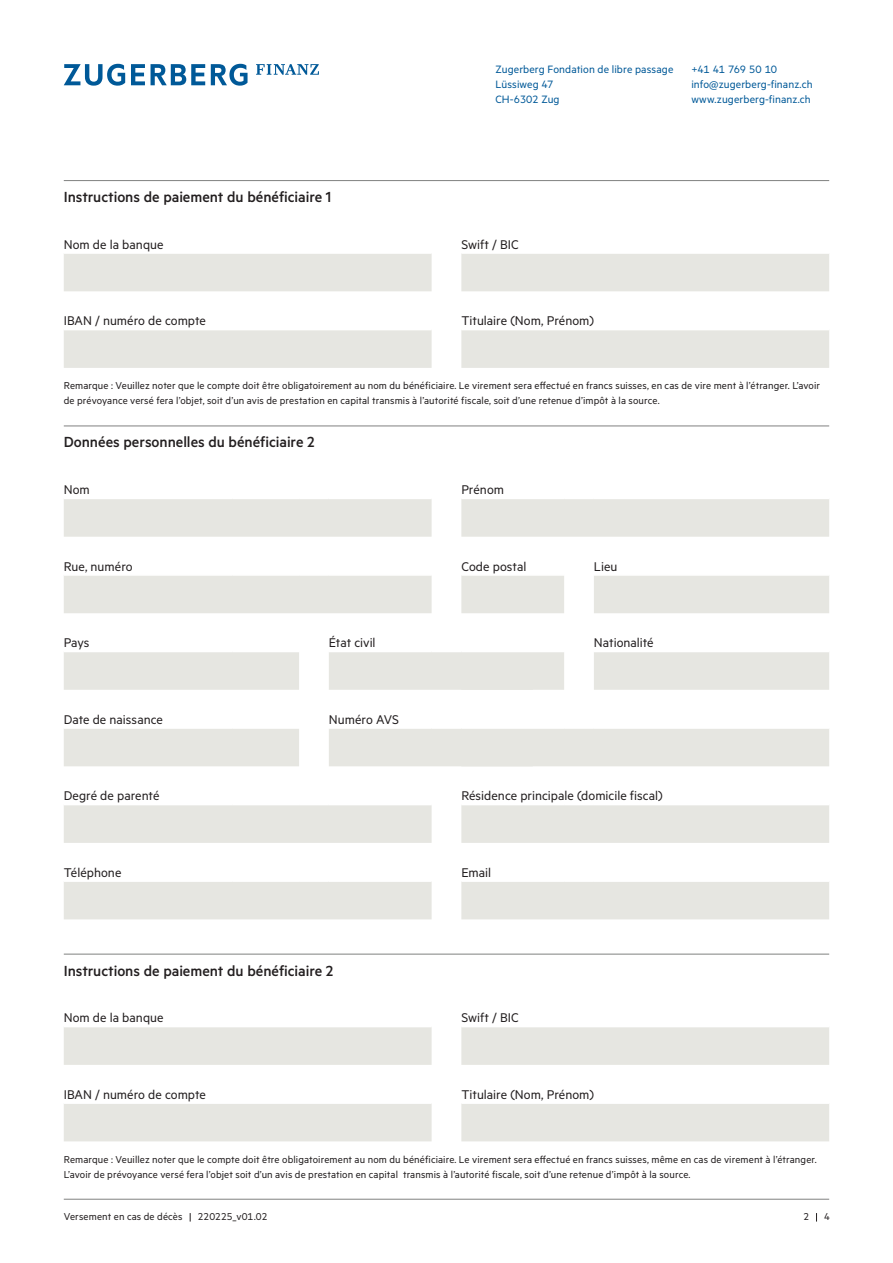
<style>
.page{position:relative;width:893px;height:1263px;background:#fff}
.page>*{position:absolute;margin:0;border:0;box-sizing:border-box;transform-origin:0 0}
.t1{font:500 16.5px "Metric";color:#231f20}
.t2{font:14.25px "Metric";color:#231f20}
.t3{font:12px/15px "Metric";letter-spacing:.005em;color:#005998}
.t4{font:11.25px/15px "Metric";letter-spacing:.01em;color:#231f20}
</style>
<div class="page">
<hr style="left:64px;top:1199px;width:765px;height:1px;background:#808180">
<svg style="left:131px;top:64px;width:14px;height:21px"></svg>
<svg style="left:151px;top:64px;width:54px;height:21px"></svg>
<svg style="left:64px;top:64px;width:61px;height:22px"></svg>
<svg style="left:211px;top:64px;width:37px;height:22px"></svg>
<svg style="left:256px;top:64px;width:63px;height:11px"></svg>
<svg style="left:64px;top:499px;width:397px;height:420px;fill:#ecece9"></svg>
<hr style="left:64px;top:574px;width:169px;height:2px;background:#fff">
<hr style="left:432px;top:574px;width:101px;height:2px;background:#fff">
<hr style="left:64px;top:651px;width:169px;height:1px;background:#fff">
<hr style="left:233px;top:651px;width:66px;height:1px;background:#fff">
<hr style="left:299px;top:651px;width:30px;height:1px;background:#fff">
<hr style="left:329px;top:651px;width:103px;height:1px;background:#fff">
<hr style="left:432px;top:651px;width:101px;height:1px;background:#fff">
<hr style="left:64px;top:727px;width:169px;height:2px;background:#fff">
<hr style="left:233px;top:727px;width:66px;height:2px;background:#fff">
<hr style="left:299px;top:727px;width:30px;height:2px;background:#fff">
<hr style="left:64px;top:804px;width:169px;height:1px;background:#fff">
<hr style="left:233px;top:804px;width:66px;height:1px;background:#fff">
<hr style="left:299px;top:804px;width:30px;height:1px;background:#fff">
<hr style="left:329px;top:804px;width:103px;height:1px;background:#fff">
<hr style="left:432px;top:804px;width:101px;height:1px;background:#fff">
<hr style="left:64px;top:880px;width:169px;height:2px;background:#fff">
<hr style="left:233px;top:574px;width:66px;height:2px;background:#fff">
<hr style="left:299px;top:574px;width:30px;height:2px;background:#fff">
<hr style="left:329px;top:574px;width:103px;height:2px;background:#fff">
<hr style="left:233px;top:880px;width:66px;height:2px;background:#fff">
<hr style="left:299px;top:880px;width:30px;height:2px;background:#fff">
<hr style="left:329px;top:880px;width:103px;height:2px;background:#fff">
<hr style="left:329px;top:727px;width:103px;height:2px;background:#fff">
<hr style="left:432px;top:727px;width:101px;height:2px;background:#fff">
<div style="left:461px;top:499px;width:368px;height:38px;background:#e6e6e1"></div>
<svg style="left:461px;top:576px;width:368px;height:343px;fill:#e6e6e1"></svg>
<hr style="left:461px;top:651px;width:103px;height:1px;background:#fff">
<hr style="left:564px;top:651px;width:30px;height:1px;background:#fff">
<hr style="left:594px;top:651px;width:235px;height:1px;background:#fff">
<hr style="left:461px;top:727px;width:103px;height:2px;background:#fff">
<hr style="left:564px;top:727px;width:30px;height:2px;background:#fff">
<hr style="left:594px;top:727px;width:235px;height:2px;background:#fff">
<hr style="left:461px;top:804px;width:103px;height:1px;background:#fff">
<hr style="left:564px;top:804px;width:30px;height:1px;background:#fff">
<hr style="left:594px;top:804px;width:235px;height:1px;background:#fff">
<hr style="left:461px;top:880px;width:103px;height:2px;background:#fff">
<hr style="left:564px;top:880px;width:30px;height:2px;background:#fff">
<hr style="left:594px;top:880px;width:235px;height:2px;background:#fff">
<hr style="left:64px;top:426px;width:765px;height:1px;background:#808180">
<hr style="left:64px;top:180px;width:765px;height:1px;background:#808180">
<hr style="left:64px;top:954px;width:765px;height:1px;background:#808180">
<svg style="left:64px;top:254px;width:368px;height:114px"></svg>
<hr style="left:64px;top:329px;width:368px;height:1px;background:#fff">
<svg style="left:64px;top:1027px;width:368px;height:114px"></svg>
<hr style="left:64px;top:1102px;width:368px;height:2px;background:#fff">
<svg style="left:461px;top:254px;width:368px;height:114px"></svg>
<hr style="left:461px;top:329px;width:368px;height:1px;background:#fff">
<svg style="left:461px;top:1027px;width:368px;height:114px"></svg>
<hr style="left:461px;top:1102px;width:368px;height:2px;background:#fff">
<h1 class="t1" style="left:64px;top:187px;width:269px">Instructions de paiement du bénéficiaire 1</h1>
<p class="t2" style="left:64px;top:236px;width:101px">Nom de la banque</p>
<p class="t2" style="left:64px;top:313px;width:144px">IBAN / numéro de compte</p>
<p class="t3" style="left:495px;top:61px;width:180px">Zugerberg Fondation de libre passage<br>Lüssiweg 47<br>CH-6302 Zug</p>
<p class="t3" style="left:691px;top:61px;width:123px">+41 41 769 50 10 info@zugerberg-finanz.ch www.zugerberg-finanz.ch</p>
<p class="t2" style="left:461px;top:236px;width:59px">Swift / BIC</p>
<p class="t2" style="left:461px;top:313px;width:134px">Titulaire (Nom, Prénom)</p>
<p class="t4" style="left:64px;top:378px;width:758px">Remarque : Veuillez noter que le compte doit être obligatoirement au nom du bénéficiaire. Le virement sera effectué en francs suisses, en cas de vire ment à l’étranger. L’avoir de prévoyance versé fera l’objet, soit d’un avis de prestation en capital transmis à l’autorité fiscale, soit d’une retenue d’impôt à la source.</p>
<h1 class="t1" style="left:64px;top:433px;width:252px">Données personnelles du bénéficiaire 2</h1>
<p class="t2" style="left:64px;top:481px;width:28px">Nom</p>
<p class="t2" style="left:461px;top:481px;width:44px">Prénom</p>
<p class="t2" style="left:64px;top:558px;width:70px">Rue, numéro</p>
<p class="t2" style="left:461px;top:558px;width:66px">Code postal</p>
<p class="t2" style="left:594px;top:558px;width:25px">Lieu</p>
<p class="t2" style="left:64px;top:634px;width:27px">Pays</p>
<p class="t2" style="left:329px;top:634px;width:48px">État civil</p>
<p class="t2" style="left:594px;top:634px;width:61px">Nationalité</p>
<p class="t2" style="left:64px;top:711px;width:101px">Date de naissance</p>
<p class="t2" style="left:329px;top:711px;width:72px">Numéro AVS</p>
<p class="t2" style="left:64px;top:788px;width:97px">Degré de parenté</p>
<p class="t2" style="left:461px;top:788px;width:203px">Résidence principale (domicile fiscal)</p>
<p class="t2" style="left:64px;top:864px;width:59px">Téléphone</p>
<p class="t2" style="left:461px;top:864px;width:31px">Email</p>
<h1 class="t1" style="left:64px;top:961px;width:271px">Instructions de paiement du bénéficiaire 2</h1>
<p class="t2" style="left:64px;top:1009px;width:101px">Nom de la banque</p>
<p class="t2" style="left:461px;top:1009px;width:59px">Swift / BIC</p>
<p class="t2" style="left:64px;top:1086px;width:144px">IBAN / numéro de compte</p>
<p class="t2" style="left:461px;top:1086px;width:134px">Titulaire (Nom, Prénom)</p>
<p class="t4" style="left:64px;top:1151px;width:754px">Remarque : Veuillez noter que le compte doit être obligatoirement au nom du bénéficiaire. Le virement sera effectué en francs suisses, même en cas de virement à l’étranger.<br>L’avoir de prévoyance versé fera l’objet soit d’un avis de prestation en capital transmis à l’autorité fiscale, soit d’une retenue d’impôt à la source.</p>
<p class="t4" style="left:64px;top:1209px;width:120px">Versement en cas de décès</p>
<p class="t4" style="left:198px;top:1209px;width:71px">220225_v01.02</p>
<p class="t4" style="left:804px;top:1209px;width:6px">2</p>
<p class="t4" style="left:824px;top:1209px;width:7px">4</p>
</div>
